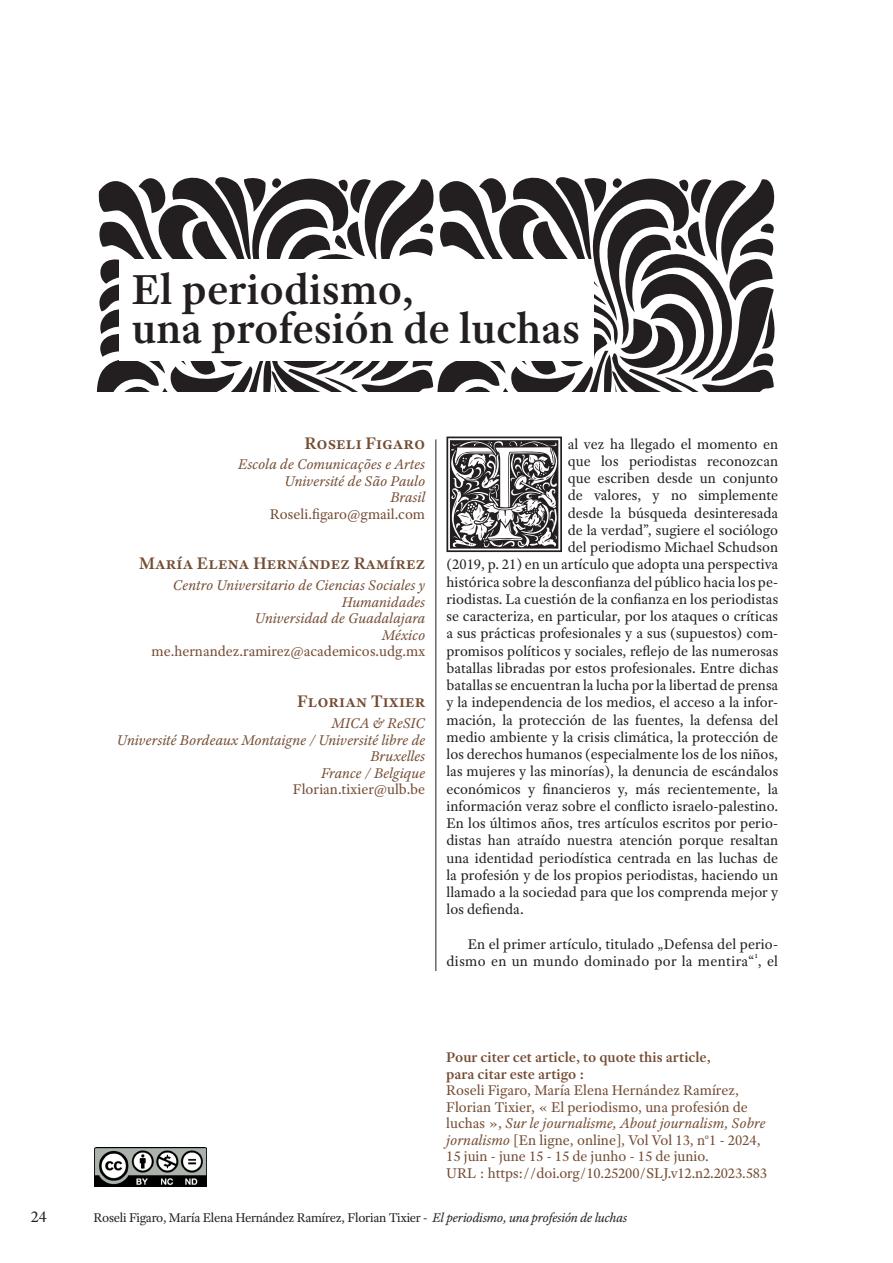
<style>
.page{position:relative;width:893px;height:1263px;background:#fff}
.page>*{position:absolute;margin:0;border:0;box-sizing:border-box;transform-origin:0 0}
.t1{font:144.3px "Goudy Initialen";color:#231f20}
.t2{font:600 45px/39px "Adobe Text Pro";letter-spacing:.005em;color:#231f20}
.t3{font:600 18px "Adobe Text Pro";color:#744c33}
.t4{font:16.5px "Adobe Text Pro";color:#231f20}
.t5{font:15px/17.2px "Adobe Text Pro";color:#231f20;text-align:right}
.t6{font:15px/16.5px "Adobe Text Pro";color:#744c33}
.t7{font:italic 15px/16.5px "Adobe Text Pro";color:#744c33;text-align:right}
.t8{font:600 15px/16.5px "Adobe Text Pro";color:#744c33}
.t9{font:13.5px "Adobe Text Pro";letter-spacing:-.02em;color:#231f20}
.t10{font:8.7px "Adobe Text Pro";color:#231f20}
.s1{font-style:italic}
</style>
<div class="page">
<svg style="left:97px;top:177px;width:678px;height:214px"></svg>
<img style="left:95px;top:1148px;width:111px;height:39px">
<hr style="left:435px;top:439px;width:1px;height:532px;background:#231f20">
<div style="left:119px;top:259px;width:475px;height:102px;background:#fff"></div>
<h2 class="t2" style="left:132px;top:270px;width:450px">El periodismo,<br>una profesión de luchas</h2>
<p class="t3" style="left:305px;top:431px;width:122px">Roseli Figaro</p>
<p class="t7" style="left:238px;top:456px;width:189px">Escola de Comunicações e Artes<br>Université de São Paulo<br>Brasil</p>
<p class="t6" style="left:270px;top:505px;width:157px">Roseli.figaro@gmail.com</p>
<p class="t3" style="left:139px;top:552px;width:287px">María Elena Hernández Ramírez</p>
<p class="t7" style="left:173px;top:577px;width:254px">Centro Universitario de Ciencias Sociales y<br>Humanidades<br>Universidad de Guadalajara<br>México</p>
<p class="t6" style="left:152px;top:643px;width:275px">me.hernandez.ramirez@academicos.udg.mx</p>
<p class="t3" style="left:297px;top:690px;width:130px">Florian Tixier</p>
<p class="t7" style="left:117px;top:715px;width:310px">MICA &amp; ReSIC<br>Université Bordeaux Montaigne / Université libre de<br>Bruxelles<br>France / Belgique</p>
<p class="t6" style="left:293px;top:781px;width:134px">Florian.tixier@ulb.be</p>
<h1 class="t1" style="left:446px;top:418px;width:123px">T</h1>
<p class="t5" style="left:568px;top:435px;width:212px">al vez ha llegado el momento en</p>
<p class="t5" style="left:568px;top:452px;width:212px">que los periodistas reconozcan</p>
<p class="t5" style="left:568px;top:469px;width:212px">que escriben desde un conjunto</p>
<p class="t5" style="left:568px;top:487px;width:212px">de valores, y no simplemente</p>
<p class="t5" style="left:568px;top:504px;width:212px">desde la búsqueda desinteresada</p>
<p class="t5" style="left:568px;top:521px;width:212px">de la verdad”, sugiere el sociólogo</p>
<p class="t5" style="left:568px;top:538px;width:212px">del periodismo Michael Schudson</p>
<p class="t5" style="left:446px;top:556px;width:333px">(2019, p. 21) en un artículo que adopta una perspectiva</p>
<p class="t5" style="left:446px;top:573px;width:333px">histórica sobre la desconfianza del público hacia los pe-</p>
<p class="t5" style="left:446px;top:590px;width:333px">riodistas. La cuestión de la confianza en los periodistas</p>
<p class="t5" style="left:446px;top:607px;width:333px">se caracteriza, en particular, por los ataques o críticas</p>
<p class="t5" style="left:446px;top:625px;width:333px">a sus prácticas profesionales y a sus (supuestos) com-</p>
<p class="t5" style="left:446px;top:642px;width:333px">promisos políticos y sociales, reflejo de las numerosas</p>
<p class="t5" style="left:446px;top:659px;width:333px">batallas libradas por estos profesionales. Entre dichas</p>
<p class="t5" style="left:446px;top:676px;width:333px">batallas se encuentran la lucha por la libertad de prensa</p>
<p class="t5" style="left:446px;top:694px;width:333px">y la independencia de los medios, el acceso a la infor-</p>
<p class="t5" style="left:446px;top:711px;width:333px">mación, la protección de las fuentes, la defensa del</p>
<p class="t5" style="left:446px;top:728px;width:333px">medio ambiente y la crisis climática, la protección de</p>
<p class="t5" style="left:446px;top:745px;width:333px">los derechos humanos (especialmente los de los niños,</p>
<p class="t5" style="left:446px;top:763px;width:333px">las mujeres y las minorías), la denuncia de escándalos</p>
<p class="t5" style="left:446px;top:780px;width:333px">económicos y financieros y, más recientemente, la</p>
<p class="t5" style="left:446px;top:797px;width:333px">información veraz sobre el conflicto israelo-palestino.</p>
<p class="t5" style="left:446px;top:814px;width:333px">En los últimos años, tres artículos escritos por perio-</p>
<p class="t5" style="left:446px;top:832px;width:333px">distas han atraído nuestra atención porque resaltan</p>
<p class="t5" style="left:446px;top:849px;width:333px">una identidad periodística centrada en las luchas de</p>
<p class="t5" style="left:446px;top:866px;width:333px">la profesión y de los propios periodistas, haciendo un</p>
<p class="t5" style="left:446px;top:883px;width:333px">llamado a la sociedad para que los comprenda mejor y</p>
<p class="t5" style="left:446px;top:901px;width:79px">los defienda.</p>
<p class="t5" style="left:446px;top:935px;width:333px">En el primer artículo, titulado „Defensa del perio&shy;dismo en un mundo dominado por la mentira“ , el</p>
<p class="t10" style="left:755px;top:950px;width:4px">1</p>
<p class="t8" style="left:446px;top:1049px;width:266px">Pour citer cet article, to quote this article, para citar este artigo :</p>
<p class="t6" style="left:446px;top:1082px;width:322px">Roseli Figaro, María Elena Hernández Ramírez, Florian Tixier, « El periodismo, una profesión de luchas », <span class="s1">Sur le journalisme, About journalism, Sobre jornalismo</span> [En ligne, online], Vol Vol 13, n°1 - 2024, 15 juin - june 15 - 15 de junho - 15 de junio.<br>URL : https://doi.org/10.25200/SLJ.v12.n2.2023.583</p>
<p class="t4" style="left:31px;top:1206px;width:17px">24</p>
<p class="t9" style="left:94px;top:1209px;width:535px">Roseli Figaro, María Elena Hernández Ramírez, Florian Tixier - <span class="s1">El periodismo, una profesión de luchas</span></p>
</div>
